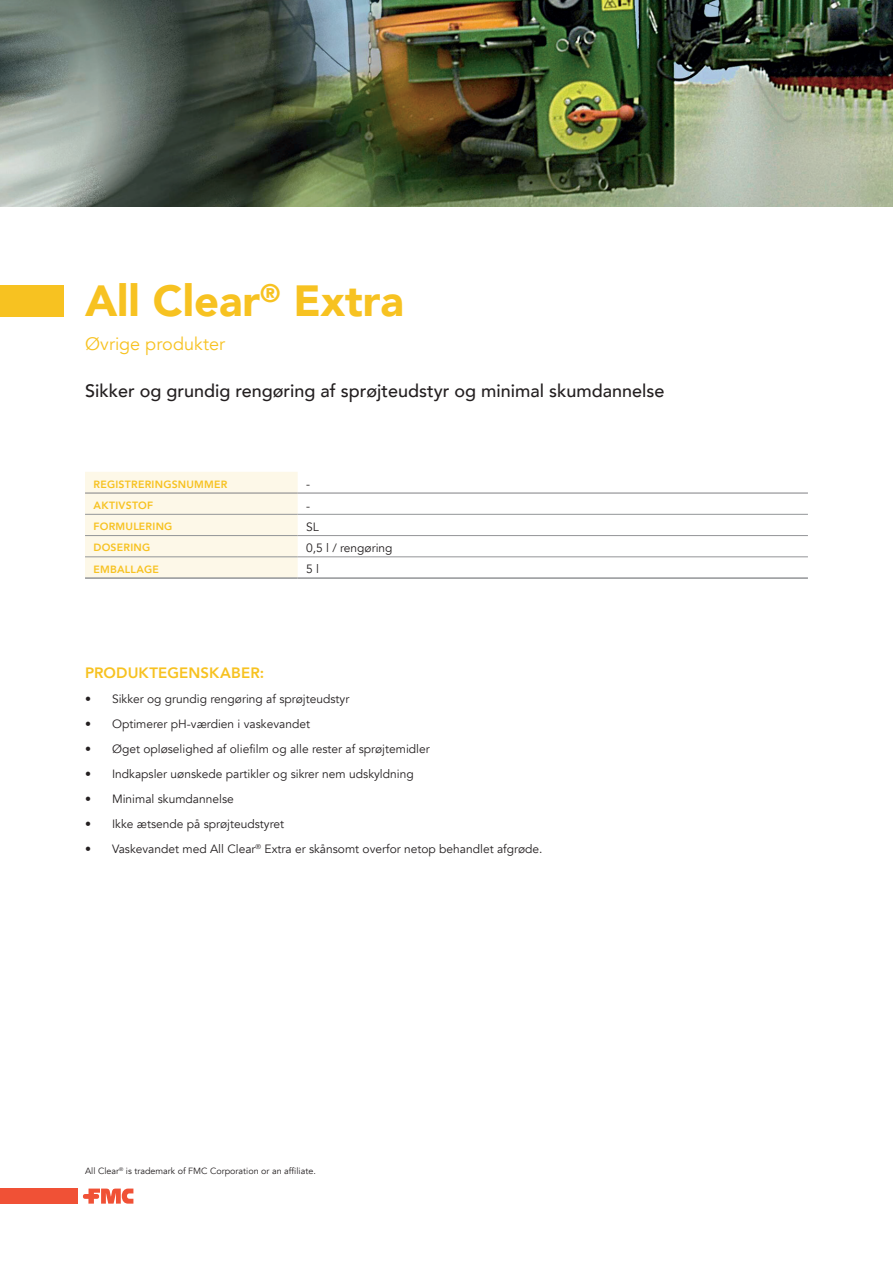
<style>
.page{position:relative;width:893px;height:1263px;background:#fff}
.page>*{position:absolute;margin:0;border:0;box-sizing:border-box;transform-origin:0 0}
.t1{font:900 43.5px "Avenir";color:#f7c221}
.t2{font:500 18px "Avenir";color:#231f20}
.t3{font:18px "Avenir";color:#f7c221}
.t4{font:800 15px "Avenir";letter-spacing:.01em;color:#f7c221}
.t5{font:12px "Avenir";color:#231f20}
.t6{font:800 10.5px "Avenir";letter-spacing:.02em;color:#f7c221}
.t7{font:9px "Avenir";color:#231f20}
</style>
<div class="page">
<img style="left:0;top:0;width:893px;height:206px">
<svg style="left:83px;top:1188px;width:50px;height:15px"></svg>
<div style="left:0;top:1188px;width:78px;height:15px;background:#f05136"></div>
<div style="left:0;top:285px;width:64px;height:31px;background:#f7c221"></div>
<div style="left:85px;top:472px;width:213px;height:105px;background:#fdf8e8"></div>
<hr style="left:85px;top:493px;width:213px;height:1px;background:#808083">
<hr style="left:298px;top:493px;width:510px;height:1px;background:#808083">
<hr style="left:85px;top:514px;width:213px;height:1px;background:#939598">
<hr style="left:298px;top:514px;width:510px;height:1px;background:#939598">
<hr style="left:85px;top:535px;width:213px;height:1px;background:#939598">
<hr style="left:298px;top:535px;width:510px;height:1px;background:#939598">
<hr style="left:85px;top:557px;width:213px;height:1px;background:#939598">
<hr style="left:298px;top:557px;width:510px;height:1px;background:#939598">
<hr style="left:85px;top:577px;width:213px;height:2px;background:#939598">
<hr style="left:298px;top:577px;width:510px;height:2px;background:#939598">
<p class="t1" style="left:85px;top:264px;width:320px">All Clear<sup>®</sup> Extra</p>
<p class="t3" style="left:85px;top:333px;width:141px">Øvrige produkter</p>
<p class="t2" style="left:85px;top:375px;width:581px">Sikker og grundig rengøring af sprøjteudstyr og minimal skumdannelse</p>
<p class="t6" style="left:94px;top:476px;width:135px">REGISTRERINGSNUMMER</p>
<p class="t5" style="left:306px;top:477px;width:5px">-</p>
<p class="t6" style="left:94px;top:497px;width:61px">AKTIVSTOF</p>
<p class="t5" style="left:306px;top:498px;width:5px">-</p>
<p class="t6" style="left:94px;top:518px;width:80px">FORMULERING</p>
<p class="t5" style="left:306px;top:520px;width:14px">SL</p>
<p class="t6" style="left:94px;top:540px;width:58px">DOSERING</p>
<p class="t5" style="left:306px;top:541px;width:88px">0,5 l / rengøring</p>
<p class="t6" style="left:94px;top:561px;width:67px">EMBALLAGE</p>
<p class="t5" style="left:306px;top:562px;width:14px">5 l</p>
<p class="t4" style="left:85px;top:661px;width:181px">PRODUKTEGENSKABER:</p>
<p class="t5" style="left:85px;top:692px;width:266px">• Sikker og grundig rengøring af sprøjteudstyr</p>
<p class="t5" style="left:85px;top:717px;width:226px">• Optimerer pH-værdien i vaskevandet</p>
<p class="t5" style="left:85px;top:742px;width:346px">• Øget opløselighed af oliefilm og alle rester af sprøjtemidler</p>
<p class="t5" style="left:85px;top:767px;width:330px">• Indkapsler uønskede partikler og sikrer nem udskyldning</p>
<p class="t5" style="left:85px;top:792px;width:150px">• Minimal skumdannelse</p>
<p class="t5" style="left:85px;top:817px;width:201px">• Ikke ætsende på sprøjteudstyret</p>
<p class="t5" style="left:85px;top:842px;width:459px">• Vaskevandet med All Clear<sup>®</sup> Extra er skånsomt overfor netop behandlet afgrøde.</p>
<p class="t7" style="left:85px;top:1166px;width:232px">All Clear<sup>®</sup> is trademark of FMC Corporation or an affiliate.</p>
</div>
